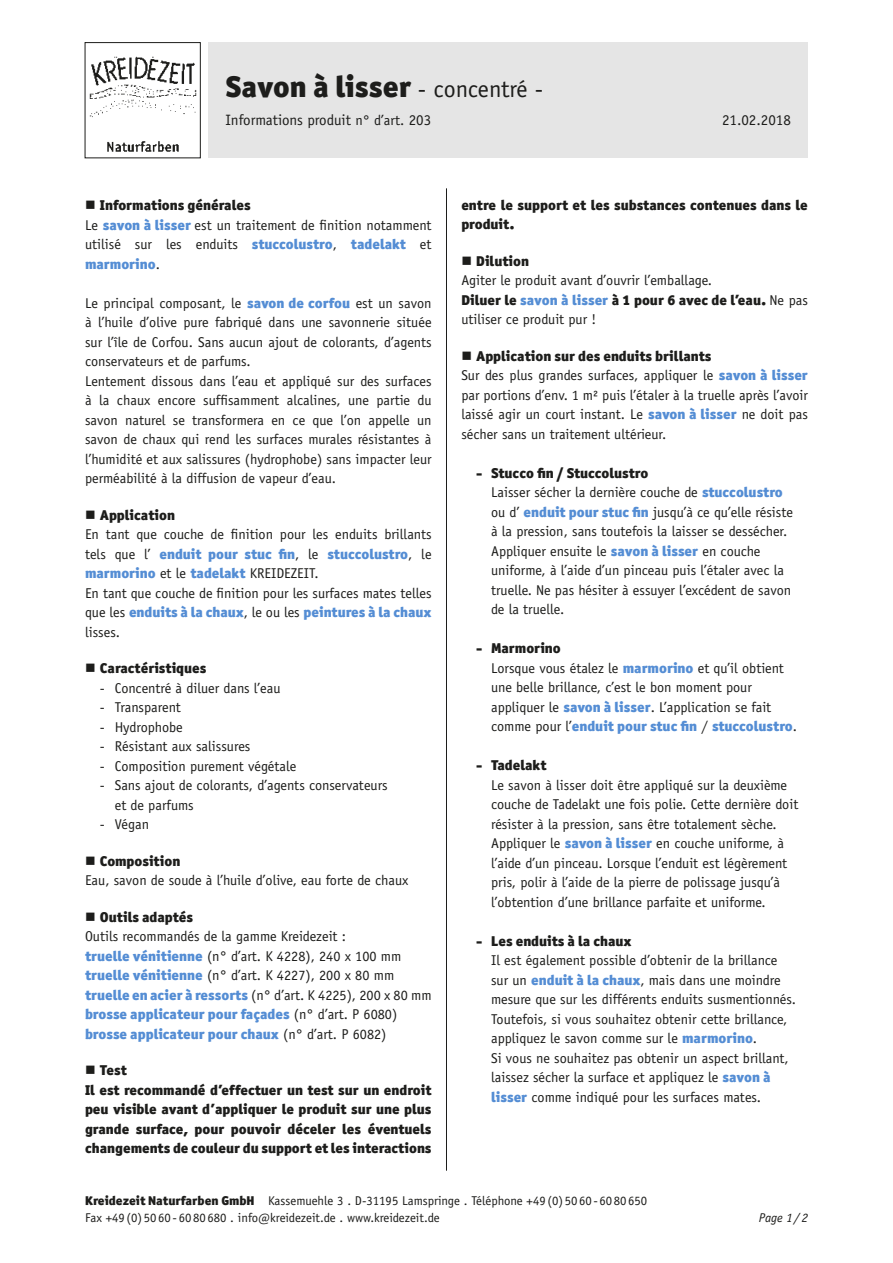
<style>
.page{position:relative;width:893px;height:1263px;background:#fff}
.page>*{position:absolute;margin:0;border:0;box-sizing:border-box;transform-origin:0 0}
.t1{font:900 30px "Officina San ITC";color:#1d1d1b}
.t2{font:15px "Officina Sans Std";color:#1d1d1b}
.t3{font:14.25px/19.5px "Officina Sans Std";color:#1d1d1b}
.t4{font:900 14.25px/19.5px "Officina San ITC";color:#1d1d1b}
.t5{font:900 14.25px/19.5px "Officina San ITC";color:#548dd4}
.t6{font:12.75px/17.2px "Officina Sans Std";color:#1d1d1b}
.t7{font:italic 12.75px "Officina Sans Std";color:#1d1d1b}
.s1{font-family:"Officina Sans Std";font-weight:400;font-size:24px}
.s2{font-size:14.25px}
.s3{font-family:"Officina San ITC";font-weight:900;color:#548dd4}
.s4{font-family:"Officina Sans Std";font-weight:400;color:#1d1d1b}
.s5{color:#548dd4}
.s6{font-family:"Officina Sans Std";font-weight:400}
.s7{font-family:"Officina San ITC";font-weight:900}
</style>
<div class="page">
<div style="left:208px;top:43px;width:600px;height:115px;background:#e5e5e5"></div>
<div style="left:85px;top:42px;width:116px;height:116px;border:1px solid #1d1d1b"></div>
<hr style="left:446px;top:188px;width:1px;height:983px;background:#1d1d1b">
<img style="left:89px;top:56px;width:108px;height:96px">
<h1 class="t1" style="left:225px;top:67px;width:319px">Savon à lisser <span class="s1">- concentré -</span></h1>
<p class="t2" style="left:225px;top:111px;width:207px">Informations produit <span class="s2">n° d’art.</span> 203</p>
<p class="t2" style="left:722px;top:111px;width:70px">21.02.2018</p>
<p class="t4" style="left:100px;top:195px;width:152px">Informations générales</p>
<p class="t3" style="left:85px;top:215px;width:348px">Le <span class="s3">savon à lisser</span> est un traitement de finition notamment utilisé sur les enduits <span class="s3">stuccolustro</span>, <span class="s3">tadelakt</span> et</p>
<p class="t5" style="left:85px;top:254px;width:76px">marmorino<span class="s4">.</span></p>
<p class="t3" style="left:85px;top:293px;width:348px">Le principal composant, le <span class="s3">savon de corfou</span> est un savon à l’huile d’olive pure fabriqué dans une savonnerie située sur l’île de Corfou. Sans aucun ajout de colorants, d’agents conservateurs et de parfums.<br>Lentement dissous dans l’eau et appliqué sur des surfaces à la chaux encore suffisamment alcalines, une partie du savon naturel se transformera en ce que l’on appelle un savon de chaux qui rend les surfaces murales résistantes à l’humidité et aux salissures (hydrophobe) sans impacter leur perméabilité à la diffusion de vapeur d’eau.</p>
<p class="t4" style="left:100px;top:505px;width:77px">Application</p>
<p class="t3" style="left:85px;top:525px;width:348px">En tant que couche de finition pour les enduits brillants</p>
<p class="t5" style="left:85px;top:544px;width:348px"><span class="s4">tels que l’</span> enduit pour stuc fin<span class="s4">, le</span> stuccolustro<span class="s4">, le </span>marmorino <span class="s4">et le</span> tadelakt <span class="s4">KREIDEZEIT.</span></p>
<p class="t3" style="left:85px;top:583px;width:348px">En tant que couche de finition pour les surfaces mates telles</p>
<p class="t5" style="left:85px;top:602px;width:348px"><span class="s4">que les</span> enduits à la chaux<span class="s4">, le ou les</span> peintures à la chaux</p>
<p class="t3" style="left:85px;top:622px;width:36px">lisses.</p>
<p class="t4" style="left:100px;top:658px;width:108px">Caractéristiques</p>
<p class="t3" style="left:100px;top:678px;width:182px">- Concentré à diluer dans l’eau</p>
<p class="t3" style="left:100px;top:697px;width:82px">- Transparent</p>
<p class="t3" style="left:100px;top:717px;width:84px">- Hydrophobe</p>
<p class="t3" style="left:100px;top:736px;width:152px">- Résistant aux salissures</p>
<p class="t3" style="left:100px;top:756px;width:198px">- Composition purement végétale</p>
<p class="t3" style="left:115px;top:775px;width:274px;text-indent:-15px">- Sans ajout de colorants, d’agents conservateurs et de parfums</p>
<p class="t3" style="left:100px;top:814px;width:51px">- Végan</p>
<p class="t4" style="left:100px;top:851px;width:82px">Composition</p>
<p class="t3" style="left:85px;top:870px;width:325px">Eau, savon de soude à l’huile d’olive, eau forte de chaux</p>
<p class="t4" style="left:100px;top:907px;width:95px">Outils adaptés</p>
<p class="t3" style="left:85px;top:926px;width:348px">Outils recommandés de la gamme Kreidezeit :<br><span class="s3">truelle vénitienne</span> (n° d’art. K 4228), 240 x 100 mm <span class="s3">truelle vénitienne</span> (n° d’art. K 4227), 200 x 80 mm <span class="s3">truelle en acier à ressorts</span> (n° d’art. K 4225), 200 x 80 mm</p>
<p class="t5" style="left:85px;top:1004px;width:314px">brosse applicateur pour façades <span class="s4">(n° d’art. P 6080) </span>brosse applicateur pour chaux <span class="s4">(n° d’art. P 6082)</span></p>
<p class="t4" style="left:85px;top:1060px;width:348px;text-indent:15px">Test<br>Il est recommandé d’effectuer un test sur un endroit peu visible avant d’appliquer le produit sur une plus grande surface, pour pouvoir déceler les éventuels changements de couleur du support et les interactions</p>
<p class="t4" style="left:461px;top:195px;width:348px">entre le support et les substances contenues dans le produit.</p>
<p class="t4" style="left:476px;top:251px;width:54px">Dilution</p>
<p class="t3" style="left:461px;top:271px;width:252px">Agiter le produit avant d’ouvrir l’emballage.</p>
<p class="t4" style="left:461px;top:290px;width:348px">Diluer le <span class="s5">savon à lisser</span> à 1 pour 6 avec de l’eau. <span class="s6">Ne pas</span></p>
<p class="t3" style="left:461px;top:310px;width:136px">utiliser ce produit pur !</p>
<p class="t4" style="left:476px;top:346px;width:237px">Application sur des enduits brillants</p>
<p class="t3" style="left:461px;top:366px;width:348px;text-align:justify">Sur des plus grandes surfaces, appliquer le <span class="s3">savon à lisser </span>par portions d’env. 1 m² puis l’étaler à la truelle après l’avoir laissé agir un court instant. Le <span class="s3">savon à lisser</span> ne doit pas sécher sans un traitement ultérieur.</p>
<p class="t4" style="left:476px;top:463px;width:174px">- Stucco fin / Stuccolustro</p>
<p class="t3" style="left:491px;top:483px;width:303px">Laisser sécher la dernière couche de <span class="s3">stuccolustro </span>ou d’ <span class="s3">enduit pour stuc fin</span> jusqu’à ce qu’elle résiste à la pression, sans toutefois la laisser se dessécher.<br>Appliquer ensuite le <span class="s3">savon à lisser</span> en couche uniforme, à l’aide d’un pinceau puis l’étaler avec la truelle. Ne pas hésiter à essuyer l’excédent de savon de la truelle.</p>
<p class="t4" style="left:476px;top:638px;width:86px">- Marmorino</p>
<p class="t3" style="left:491px;top:658px;width:294px">Lorsque vous étalez le <span class="s3">marmorino</span> et qu’il obtient une belle brillance, c’est le bon moment pour appliquer le <span class="s3">savon à lisser</span>. L’application se fait</p>
<p class="t5" style="left:491px;top:716px;width:307px"><span class="s4">comme pour l’</span>enduit pour stuc fin <span class="s4">/</span> stuccolustro<span class="s4">.</span></p>
<p class="t4" style="left:476px;top:755px;width:72px">- Tadelakt</p>
<p class="t3" style="left:491px;top:775px;width:309px">Le savon à lisser doit être appliqué sur la deuxième couche de Tadelakt une fois polie. Cette dernière doit résister à la pression, sans être totalement sèche.<br>Appliquer le <span class="s3">savon à lisser</span> en couche uniforme, à l’aide d’un pinceau. Lorsque l’enduit est légèrement pris, polir à l’aide de la pierre de polissage jusqu’à l’obtention d’une brillance parfaite et uniforme.</p>
<p class="t4" style="left:476px;top:931px;width:157px">- Les enduits à la chaux</p>
<p class="t3" style="left:491px;top:951px;width:306px">Il est également possible d’obtenir de la brillance sur un <span class="s3">enduit à la chaux</span>, mais dans une moindre mesure que sur les différents enduits susmentionnés.<br>Toutefois, si vous souhaitez obtenir cette brillance, appliquez le savon comme sur le <span class="s3">marmorino</span>.<br>Si vous ne souhaitez pas obtenir un aspect brillant, laissez sécher la surface et appliquez le <span class="s3">savon à lisser</span> comme indiqué pour les surfaces mates.</p>
<p class="t6" style="left:85px;top:1192px;width:564px"><span class="s7">Kreidezeit Naturfarben GmbH</span> Kassemuehle 3 . D-31195 Lamspringe . Téléphone +49 (0) 5060- 60 80 650<br>Fax +49(0) 5060-6080 680 . info@kreidezeit.de . www.kreidezeit.de</p>
<p class="t7" style="left:759px;top:1210px;width:51px">Page 1 / 2</p>
</div>
